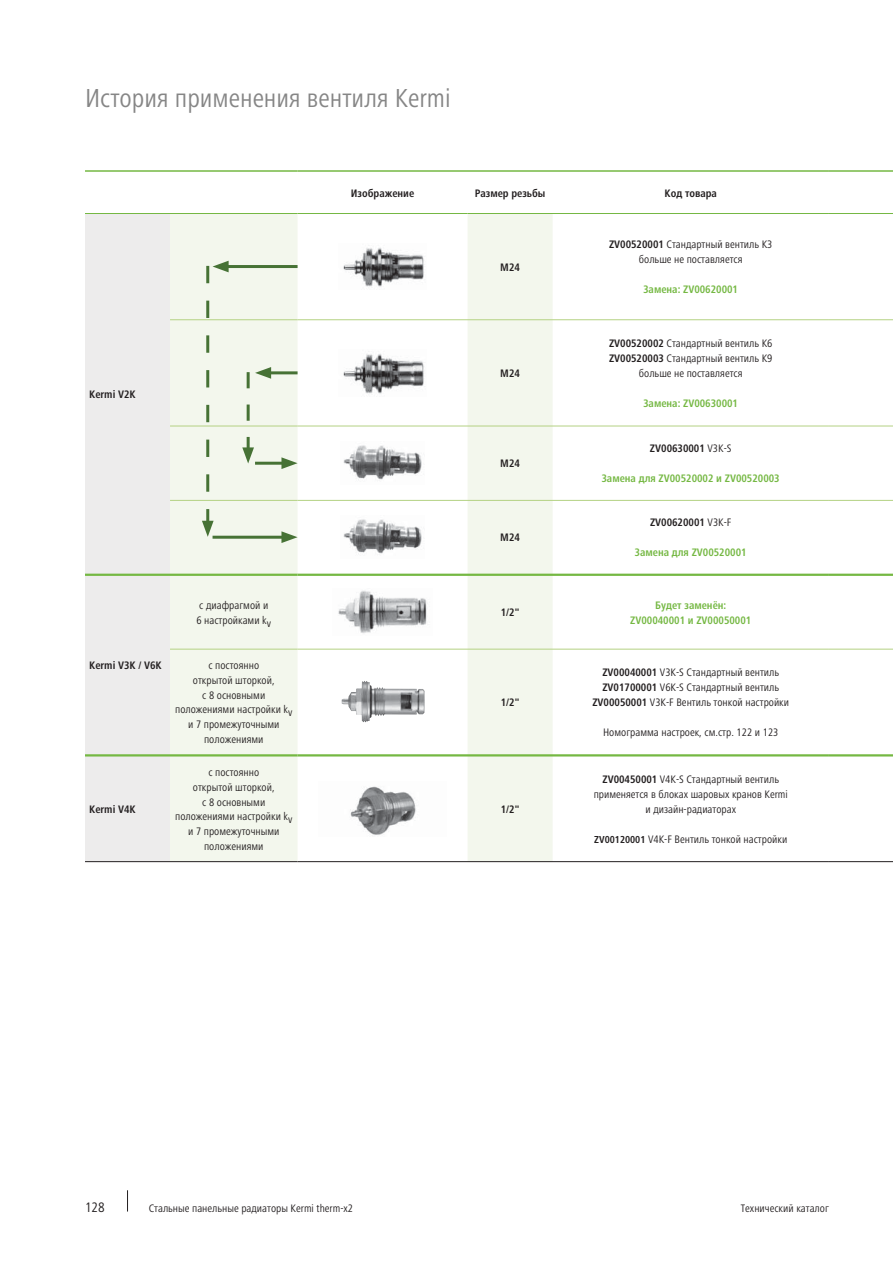
<style>
.page{position:relative;width:893px;height:1263px;background:#fff}
.page>*{position:absolute;margin:0;border:0;box-sizing:border-box;transform-origin:0 0}
.t1{font:condensed 27px "Frutiger Next LTW1 G";color:#868686}
.t2{font:condensed 14.25px "Frutiger Next LTW1 G";color:#231f20}
.t3{font:condensed 11.25px/14.9px "Frutiger Next LTW1 G";color:#231f20;text-align:center}
.t4{font:700 condensed 11.25px/14.9px "Frutiger Next LTW1 G";color:#75b843;text-align:center}
.t5{font:700 condensed 11.25px "Frutiger Next LTW1 G";color:#231f20}
.s1{font-weight:700}
.s2{font-weight:400}
.s3{font-weight:700;font-size:10.5px}
</style>
<div class="page">
<svg style="left:127px;top:1190px;width:1px;height:22px"></svg>
<div style="left:85px;top:214px;width:85px;height:647px;background:#edecec"></div>
<svg style="left:170px;top:214px;width:383px;height:647px;fill:#f3f7ed"></svg>
<hr style="left:85px;top:170px;width:213px;height:2px;background:#75b843">
<hr style="left:298px;top:170px;width:531px;height:2px;background:#75b843">
<hr style="left:829px;top:170px;width:64px;height:2px;background:#75b843">
<hr style="left:170px;top:649px;width:128px;height:1px;background:#b4d283">
<hr style="left:298px;top:649px;width:531px;height:1px;background:#b4d283">
<hr style="left:829px;top:649px;width:64px;height:1px;background:#b4d283">
<hr style="left:85px;top:754px;width:213px;height:3px;background:#75b843">
<hr style="left:298px;top:754px;width:531px;height:3px;background:#75b843">
<hr style="left:829px;top:754px;width:64px;height:3px;background:#75b843">
<hr style="left:170px;top:319px;width:128px;height:1px;background:#b4d283">
<hr style="left:298px;top:319px;width:531px;height:1px;background:#b4d283">
<hr style="left:829px;top:319px;width:64px;height:1px;background:#b4d283">
<hr style="left:170px;top:500px;width:128px;height:1px;background:#b4d283">
<hr style="left:298px;top:500px;width:531px;height:1px;background:#b4d283">
<hr style="left:829px;top:500px;width:64px;height:1px;background:#b4d283">
<hr style="left:170px;top:426px;width:128px;height:1px;background:#b4d283">
<hr style="left:298px;top:426px;width:531px;height:1px;background:#b4d283">
<hr style="left:829px;top:426px;width:64px;height:1px;background:#b4d283">
<hr style="left:85px;top:574px;width:213px;height:2px;background:#75b843">
<hr style="left:298px;top:574px;width:531px;height:2px;background:#75b843">
<hr style="left:829px;top:574px;width:64px;height:2px;background:#75b843">
<hr style="left:85px;top:861px;width:213px;height:1px;background:#231f20">
<hr style="left:298px;top:861px;width:531px;height:1px;background:#231f20">
<hr style="left:829px;top:861px;width:64px;height:1px;background:#231f20">
<hr style="left:85px;top:213px;width:213px;height:1px;background:#75b843">
<hr style="left:298px;top:213px;width:170px;height:1px;background:#75b843">
<hr style="left:829px;top:213px;width:64px;height:1px;background:#75b843">
<hr style="left:468px;top:213px;width:361px;height:1px;background:#75b843">
<hr style="left:223px;top:265px;width:75px;height:3px;background:#467235">
<div style="left:319px;top:243px;width:127px;height:47px;background:#fff"></div>
<img style="left:343px;top:247px;width:81px;height:40px">
<hr style="left:265px;top:371px;width:33px;height:3px;background:#467235">
<div style="left:319px;top:350px;width:127px;height:46px;background:#fff"></div>
<img style="left:343px;top:351px;width:82px;height:43px">
<hr style="left:255px;top:462px;width:32px;height:3px;background:#467235">
<svg style="left:281px;top:457px;width:17px;height:12px"></svg>
<div style="left:319px;top:442px;width:127px;height:42px;background:#fff"></div>
<img style="left:343px;top:445px;width:79px;height:35px">
<hr style="left:213px;top:536px;width:74px;height:3px;background:#467235">
<svg style="left:281px;top:531px;width:17px;height:12px"></svg>
<div style="left:319px;top:516px;width:127px;height:42px;background:#fff"></div>
<img style="left:343px;top:519px;width:79px;height:35px">
<div style="left:319px;top:589px;width:127px;height:47px;background:#fff"></div>
<img style="left:338px;top:590px;width:89px;height:44px">
<div style="left:319px;top:679px;width:127px;height:46px;background:#fff"></div>
<img style="left:341px;top:681px;width:84px;height:41px">
<img style="left:319px;top:781px;width:127px;height:56px">
<svg style="left:202px;top:261px;width:27px;height:276px;background:#e4ebdc"></svg>
<svg style="left:242px;top:367px;width:29px;height:97px;background:#dce5d4"></svg>
<h1 class="t1" style="left:85px;top:86px;width:367px">История применения вентиля Kermi</h1>
<p class="t5" style="left:351px;top:186px;width:65px">Изображение</p>
<p class="t5" style="left:475px;top:186px;width:72px">Размер резьбы</p>
<p class="t5" style="left:664px;top:186px;width:54px">Код товара</p>
<p class="t5" style="left:500px;top:260px;width:21px">M24</p>
<p class="t3" style="left:609px;top:238px;width:165px"><span class="s1">ZV00520001</span> Стандартный вентиль K3 больше не поставляется</p>
<p class="t4" style="left:643px;top:282px;width:96px">Замена: ZV00620001</p>
<p class="t5" style="left:89px;top:387px;width:48px">Kermi V2K</p>
<p class="t5" style="left:500px;top:366px;width:21px">M24</p>
<p class="t5" style="left:500px;top:457px;width:21px">M24</p>
<p class="t5" style="left:500px;top:531px;width:21px">M24</p>
<p class="t3" style="left:609px;top:337px;width:165px"><span class="s1">ZV00520002</span> Стандартный вентиль K6<br><span class="s1">ZV00520003</span> Стандартный вентиль K9 больше не поставляется</p>
<p class="t4" style="left:643px;top:395px;width:96px">Замена: ZV00630001</p>
<p class="t5" style="left:650px;top:442px;width:83px">ZV00630001 <span class="s2">V3K-S</span></p>
<p class="t4" style="left:602px;top:471px;width:179px">Замена для ZV00520002 и ZV00520003</p>
<p class="t5" style="left:650px;top:516px;width:83px">ZV00620001 <span class="s2">V3K-F</span></p>
<p class="t4" style="left:635px;top:545px;width:113px">Замена для ZV00520001</p>
<p class="t5" style="left:89px;top:659px;width:74px">Kermi V3K / V6K</p>
<p class="t5" style="left:89px;top:802px;width:48px">Kermi V4K</p>
<p class="t3" style="left:196px;top:599px;width:76px;text-align:left">с диафрагмой и<br>6 настройками kv</p>
<p class="t5" style="left:501px;top:606px;width:20px">1/2"</p>
<p class="t4" style="left:630px;top:598px;width:123px">Будет заменён:<br>ZV00040001 и ZV00050001</p>
<p class="t3" style="left:175px;top:658px;width:119px">с постоянно<br>открытой шторкой,<br>с 8 основными положениями настройки kv и 7 промежуточными положениями</p>
<p class="t3" style="left:592px;top:666px;width:198px"><span class="s1">ZV00040001</span> V3K-S Стандартный вентиль<br><span class="s1">ZV01700001</span> V6K-S Стандартный вентиль<br><span class="s1">ZV00050001</span> V3K-F Вентиль тонкой настройки</p>
<p class="t3" style="left:603px;top:725px;width:177px">Номограмма настроек, см.стр. 122 и 123</p>
<p class="t5" style="left:501px;top:695px;width:20px">1/2"</p>
<p class="t3" style="left:175px;top:765px;width:119px">с постоянно<br>открытой шторкой,<br>с 8 основными положениями настройки kv и 7 промежуточными положениями</p>
<p class="t5" style="left:501px;top:802px;width:20px">1/2"</p>
<p class="t3" style="left:594px;top:773px;width:196px"><span class="s1">ZV00450001</span> V4K-S Стандартный вентиль применяется в блоках шаровых кранов Kermi и дизайн-радиаторах</p>
<p class="t3" style="left:594px;top:832px;width:195px"><span class="s3">ZV00120001</span> V4K-F Вентиль тонкой настройки</p>
<p class="t2" style="left:85px;top:1201px;width:21px">128</p>
<p class="t3" style="left:149px;top:1201px;width:206px">Стальные панельные радиаторы Kermi therm-x2</p>
<p class="t3" style="left:741px;top:1201px;width:90px">Технический каталог</p>
</div>
